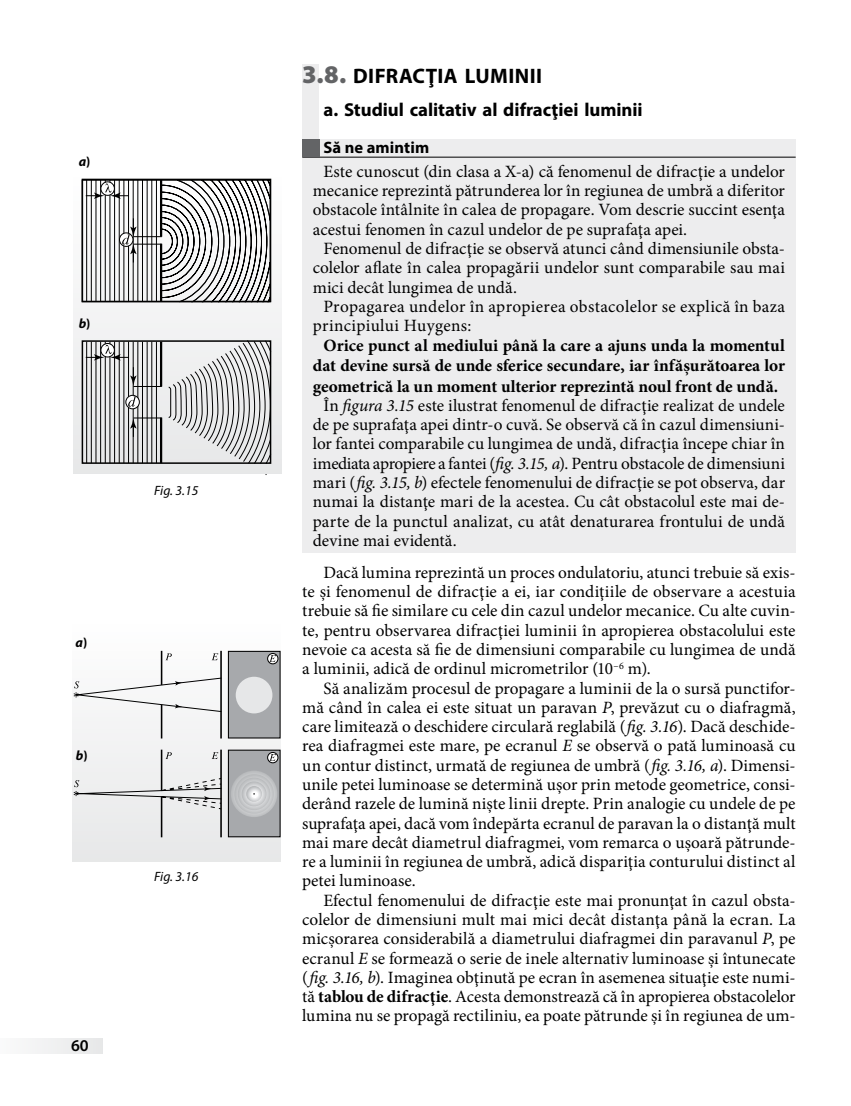
<style>
.page{position:relative;width:851px;height:1106px;background:#fff}
.page>*{position:absolute;margin:0;border:0;box-sizing:border-box;transform-origin:0 0}
.t1{font:700 21px "Myriad Pro";letter-spacing:.02em;color:#000}
.t2{font:700 18.75px "Myriad Pro";color:#000}
.t3{font:17.25px/19.2px "Minion Pro";color:#000;text-align:justify}
.t4{font:700 17.25px "Minion Pro";letter-spacing:-.005em;color:#000}
.t5{font:17.25px/19.2px "Minion Pro";letter-spacing:.02em;color:#000}
.t6{font:700 16.5px "Myriad Pro";color:#000}
.t7{font:600 16.5px "Myriad Pro";color:#000}
.t8{font:italic 13.5px "Myriad Pro";color:#000}
.t9{font:italic 700 13.5px "Myriad Pro";color:#000}
.s1{font-style:normal}
.s2{font-weight:900;font-size:25.5px;color:#636466}
.s3{font-style:italic}
.s4{font-weight:700}
</style>
<div class="page">
<div style="left:0;top:1038px;width:103px;height:15px;background:#f0f1f2"></div>
<div style="left:302px;top:139px;width:493px;height:414px;background:#ededee"></div>
<div style="left:72px;top:615px;width:209px;height:247px;background:linear-gradient(to right,#f2f2f3,#f2f2f2)"></div>
<div style="left:73px;top:166px;width:209px;height:308px;background:#f3f3f4"></div>
<div style="left:302px;top:64px;width:17px;height:92px;background:#ededee"></div>
<hr style="left:302px;top:157px;width:493px;height:1px;background:#000">
<div style="left:302px;top:140px;width:17px;height:17px;background:#636466"></div>
<svg style="left:81px;top:179px;width:190px;height:123px"></svg>
<hr style="left:160px;top:244px;width:2px;height:57px;background:#000">
<hr style="left:160px;top:180px;width:2px;height:57px;background:#000">
<svg style="left:165px;top:653px;width:7px;height:7px"></svg>
<svg style="left:212px;top:653px;width:6px;height:7px"></svg>
<hr style="left:161px;top:704px;width:1px;height:34px;background:#000">
<hr style="left:161px;top:651px;width:1px;height:34px;background:#000">
<hr style="left:220px;top:651px;width:2px;height:87px;background:#000">
<div style="left:228px;top:651px;width:52px;height:87px;background:#a7a9ac"></div>
<div style="left:228px;top:651px;width:52px;height:87px;border:1px solid #000"></div>
<div style="left:236px;top:676px;width:36px;height:37px;background:#e6e7e8;border-radius:50%"></div>
<hr style="left:161px;top:796px;width:1px;height:41px;background:#000">
<hr style="left:161px;top:749px;width:1px;height:41px;background:#000">
<hr style="left:220px;top:749px;width:2px;height:88px;background:#000">
<div style="left:228px;top:749px;width:52px;height:88px;background:#a7a9ac;border:1px solid #000"></div>
<svg style="left:231px;top:770px;width:46px;height:47px"></svg>
<div style="left:234px;top:774px;width:40px;height:39px;background:#c1c3c5;border-radius:20px"></div>
<div style="left:238px;top:777px;width:32px;height:33px;background:#c5c6c8;border-radius:16px"></div>
<svg style="left:241px;top:781px;width:25px;height:25px"></svg>
<svg style="left:246px;top:786px;width:16px;height:15px"></svg>
<div style="left:267px;top:653px;width:11px;height:11px;border:1px solid #000;border-radius:50%"></div>
<svg style="left:269px;top:655px;width:7px;height:7px"></svg>
<div style="left:267px;top:752px;width:11px;height:11px;border:1px solid #000;border-radius:50%"></div>
<svg style="left:269px;top:754px;width:7px;height:6px"></svg>
<svg style="left:165px;top:752px;width:7px;height:7px"></svg>
<svg style="left:212px;top:752px;width:6px;height:7px"></svg>
<svg style="left:74px;top:677px;width:148px;height:35px"></svg>
<svg style="left:74px;top:778px;width:148px;height:31px"></svg>
<svg style="left:81px;top:340px;width:191px;height:135px"></svg>
<p class="t9" style="left:79px;top:153px;width:13px">a<span class="s1">)</span></p>
<p class="t9" style="left:79px;top:315px;width:13px">b<span class="s1">)</span></p>
<p class="t9" style="left:75px;top:633px;width:13px">a<span class="s1">)</span></p>
<p class="t9" style="left:76px;top:746px;width:13px">b<span class="s1">)</span></p>
<p class="t7" style="left:71px;top:1034px;width:19px">60</p>
<p class="t8" style="left:154px;top:482px;width:46px">Fig. 3.15</p>
<p class="t8" style="left:154px;top:867px;width:46px">Fig. 3.16</p>
<p class="t1" style="left:302px;top:62px;width:241px"><span class="s2">3.8.</span> Difracţia luminii</p>
<p class="t2" style="left:323px;top:97px;width:320px">a. Studiul calitativ al difracţiei luminii</p>
<p class="t6" style="left:319px;top:137px;width:111px">Să ne amintim</p>
<p class="t3" style="left:313px;top:162px;width:473px;text-indent:11px">Este cunoscut (din clasa a X-a) că fenomenul de difracţie a undelor mecanice reprezintă pătrunderea lor în regiunea de umbră a diferitor obstacole întâlnite în calea de propagare. Vom descrie succint esenţa acestui fenomen în cazul undelor de pe suprafaţa apei.</p>
<p class="t3" style="left:313px;top:239px;width:473px;text-indent:11px">Fenomenul de difracţie se observă atunci când dimensiunile obsta&shy;colelor aflate în calea propagării undelor sunt comparabile sau mai mici decât lungimea de undă.</p>
<p class="t5" style="left:313px;top:297px;width:473px;text-indent:11px">Propagarea undelor în apropierea obstacolelor se explică în baza principiului Huygens:</p>
<p class="t4" style="left:323px;top:333px;width:463px">Orice punct al mediului până la care a ajuns unda la momentul</p>
<p class="t4" style="left:313px;top:354px;width:473px">dat devine sursă de unde sferice secundare, iar înfăşurătoarea lor</p>
<p class="t4" style="left:313px;top:374px;width:467px">geometrică la un moment ulterior reprezintă noul front de undă.</p>
<p class="t3" style="left:323px;top:396px;width:463px">În <span class="s3">figura 3.15</span> este ilustrat fenomenul de difracţie realizat de undele</p>
<p class="t3" style="left:313px;top:415px;width:473px">de pe suprafaţa apei dintr-o cuvă. Se observă că în cazul dimensiuni-</p>
<p class="t3" style="left:313px;top:434px;width:473px">lor fantei comparabile cu lungimea de undă, difracţia începe chiar în</p>
<p class="t3" style="left:313px;top:454px;width:473px">imediata apropiere a fantei (<span class="s3">fig. 3.15, a</span>). Pentru obstacole de dimensiuni</p>
<p class="t3" style="left:313px;top:473px;width:473px">mari (<span class="s3">fig. 3.15, b</span>) efectele fenomenului de difracţie se pot observa, dar</p>
<p class="t3" style="left:313px;top:492px;width:473px">numai la distanţe mari de la acestea. Cu cât obstacolul este mai de-</p>
<p class="t3" style="left:313px;top:511px;width:473px">parte de la punctul analizat, cu atât denaturarea frontului de undă</p>
<p class="t3" style="left:313px;top:531px;width:145px">devine mai evidentă.</p>
<p class="t3" style="left:302px;top:563px;width:495px;text-indent:21px">Dacă lumina reprezintă un proces ondulatoriu, atunci trebuie să exis&shy;te şi fenomenul de difracţie a ei, iar condiţiile de observare a acestuia trebuie să fie similare cu cele din cazul undelor mecanice. Cu alte cuvin&shy;te, pentru observarea difracţiei luminii în apropierea obstacolului este nevoie ca acesta să fie de dimensiuni comparabile cu lungimea de undă a luminii, adică de ordinul micrometrilor (10<sup>–6</sup> m).</p>
<p class="t3" style="left:302px;top:678px;width:495px;text-indent:21px">Să analizăm procesul de propagare a luminii de la o sursă punctifor&shy;mă când în calea ei este situat un paravan <span class="s3">P</span>, prevăzut cu o diafragmă, care limitează o deschidere circulară reglabilă (<span class="s3">fig. 3.16</span>). Dacă deschide&shy;rea diafragmei este mare, pe ecranul <span class="s3">E</span> se observă o pată luminoasă cu un contur distinct, urmată de regiunea de umbră (<span class="s3">fig. 3.16, a</span>). Dimensi&shy;unile petei luminoase se determină uşor prin metode geometrice, consi&shy;derând razele de lumină nişte linii drepte. Prin analogie cu undele de pe suprafaţa apei, dacă vom îndepărta ecranul de paravan la o distanţă mult mai mare decât diametrul diafragmei, vom remarca o uşoară pătrunde&shy;re a luminii în regiunea de umbră, adică dispariţia conturului distinct al petei luminoase.</p>
<p class="t3" style="left:302px;top:890px;width:495px;text-indent:21px">Efectul fenomenului de difracţie este mai pronunţat în cazul obsta&shy;colelor de dimensiuni mult mai mici decât distanţa până la ecran. La micşorarea considerabilă a diametrului diafragmei din paravanul <span class="s3">P</span>, pe ecranul <span class="s3">E</span> se formează o serie de inele alternativ luminoase şi întunecate (<span class="s3">fig. 3.16, b</span>). Imaginea obţinută pe ecran în asemenea situaţie este numi&shy;tă <span class="s4">tablou de difracţie</span>. Acesta demonstrează că în apropierea obstacolelor lumina nu se propagă rectiliniu, ea poate pătrunde şi în regiunea de um-</p>
</div>
